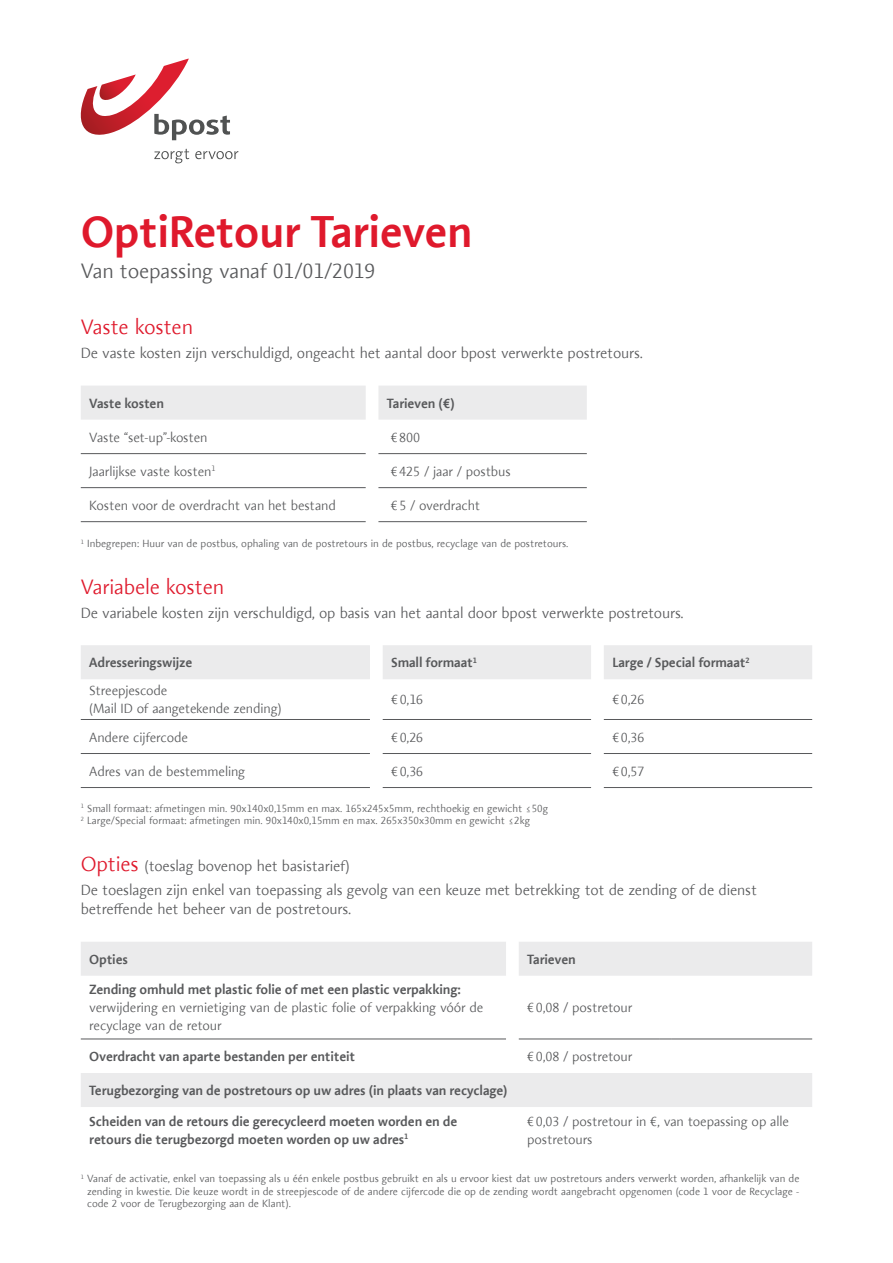
<style>
.page{position:relative;width:893px;height:1263px;background:#fff}
.page>*{position:absolute;margin:0;border:0;box-sizing:border-box;transform-origin:0 0}
.t1{font:600 45px "Aroma No 2 LT Com";letter-spacing:-.01em;color:#df192c}
.t2{font:300 21px "Aroma No 2 LT Com";letter-spacing:-.01em;color:#58595b}
.t3{font:300 21px "Aroma No 2 LT Com";letter-spacing:-.01em;color:#df192c}
.t4{font:300 15px/24px "Aroma No 2 LT Com";letter-spacing:-.01em;color:#58595b}
.t5{font:300 13.5px/18px "Aroma No 2 LT Com";letter-spacing:-.01em;color:#58595b}
.t6{font:600 13.5px/18px "Aroma No 2 LT Com";letter-spacing:-.01em;color:#58595b}
.t7{font:300 10.5px/12.6px "Aroma No 2 LT Com";color:#58595b}
.s1{font-size:21px;color:#df192c}
</style>
<div class="page">
<svg style="left:80px;top:59px;width:150px;height:82px"></svg>
<svg style="left:154px;top:149px;width:35px;height:14px"></svg>
<svg style="left:195px;top:151px;width:43px;height:8px"></svg>
<div style="left:81px;top:386px;width:506px;height:34px;background:#ebebec"></div>
<hr style="left:81px;top:453px;width:285px;height:1px;background:#58595b">
<hr style="left:378px;top:453px;width:209px;height:1px;background:#58595b">
<hr style="left:81px;top:487px;width:285px;height:1px;background:#58595b">
<hr style="left:378px;top:487px;width:209px;height:1px;background:#58595b">
<hr style="left:81px;top:521px;width:285px;height:1px;background:#58595b">
<hr style="left:378px;top:521px;width:209px;height:1px;background:#58595b">
<div style="left:81px;top:645px;width:731px;height:34px;background:#ebebec"></div>
<hr style="left:81px;top:719px;width:289px;height:1px;background:#58595b">
<hr style="left:383px;top:719px;width:208px;height:1px;background:#58595b">
<hr style="left:604px;top:719px;width:208px;height:1px;background:#58595b">
<hr style="left:81px;top:753px;width:289px;height:1px;background:#58595b">
<hr style="left:383px;top:753px;width:208px;height:1px;background:#58595b">
<hr style="left:604px;top:753px;width:208px;height:1px;background:#58595b">
<hr style="left:81px;top:787px;width:289px;height:1px;background:#58595b">
<hr style="left:383px;top:787px;width:208px;height:1px;background:#58595b">
<hr style="left:604px;top:787px;width:208px;height:1px;background:#58595b">
<svg style="left:81px;top:942px;width:731px;height:165px"></svg>
<hr style="left:81px;top:1038px;width:425px;height:1px;background:#58595b">
<hr style="left:519px;top:1038px;width:140px;height:1px;background:#58595b">
<svg style="left:659px;top:1038px;width:13px;height:1px"></svg>
<hr style="left:672px;top:1038px;width:140px;height:1px;background:#58595b">
<h1 class="t1" style="left:81px;top:202px;width:393px">OptiRetour Tarieven</h1>
<h2 class="t2" style="left:81px;top:258px;width:296px">Van toepassing vanaf 01/01/2019</h2>
<h2 class="t3" style="left:81px;top:314px;width:114px">Vaste kosten</h2>
<h3 class="t4" style="left:81px;top:341px;width:564px">De vaste kosten zijn verschuldigd, ongeacht het aantal door bpost verwerkte postretours.</h3>
<p class="t6" style="left:89px;top:394px;width:76px">Vaste kosten</p>
<p class="t6" style="left:387px;top:394px;width:69px">Tarieven (€)</p>
<p class="t5" style="left:89px;top:428px;width:120px">Vaste “set-up”-kosten</p>
<p class="t5" style="left:391px;top:428px;width:31px">€800</p>
<p class="t5" style="left:89px;top:462px;width:128px">Jaarlijkse vaste kosten<sup>1</sup></p>
<p class="t5" style="left:391px;top:462px;width:121px">€425 / jaar / postbus</p>
<p class="t5" style="left:89px;top:496px;width:248px">Kosten voor de overdracht van het bestand</p>
<p class="t5" style="left:391px;top:496px;width:91px">€5 / overdracht</p>
<p class="t7" style="left:81px;top:537px;width:489px"><sup>1</sup> Inbegrepen: Huur van de postbus, ophaling van de postretours in de postbus, recyclage van de postretours.</p>
<h2 class="t3" style="left:81px;top:573px;width:145px">Variabele kosten</h2>
<h3 class="t4" style="left:81px;top:601px;width:604px">De variabele kosten zijn verschuldigd, op basis van het aantal door bpost verwerkte postretours.</h3>
<p class="t6" style="left:89px;top:653px;width:105px">Adresseringswijze</p>
<p class="t6" style="left:391px;top:653px;width:87px">Small formaat<sup>1</sup></p>
<p class="t6" style="left:612px;top:653px;width:139px">Large / Special formaat<sup>2</sup></p>
<p class="t5" style="left:89px;top:682px;width:194px">Streepjescode<br>(Mail ID of aangetekende zending)</p>
<p class="t5" style="left:391px;top:691px;width:34px">€0,16</p>
<p class="t5" style="left:612px;top:691px;width:34px">€0,26</p>
<p class="t5" style="left:89px;top:728px;width:100px">Andere cijfercode</p>
<p class="t5" style="left:391px;top:728px;width:34px">€0,26</p>
<p class="t5" style="left:612px;top:728px;width:34px">€0,36</p>
<p class="t5" style="left:89px;top:762px;width:158px">Adres van de bestemmeling</p>
<p class="t5" style="left:391px;top:762px;width:34px">€0,36</p>
<p class="t5" style="left:612px;top:762px;width:34px">€0,57</p>
<p class="t7" style="left:81px;top:801px;width:469px"><sup>1</sup> Small formaat: afmetingen min. 90x140x0,15mm en max. 165x245x5mm, rechthoekig en gewicht ≤50g<br><sup>2</sup> Large/Special formaat: afmetingen min. 90x140x0,15mm en max. 265x350x30mm en gewicht ≤2kg</p>
<h3 class="t4" style="left:81px;top:853px;width:678px"><span class="s1">Opties</span> (toeslag bovenop het basistarief)<br>De toeslagen zijn enkel van toepassing als gevolg van een keuze met betrekking tot de zending of de dienst</h3>
<h3 class="t4" style="left:81px;top:897px;width:272px">betreffende het beheer van de postretours.</h3>
<p class="t6" style="left:89px;top:950px;width:40px">Opties</p>
<p class="t6" style="left:527px;top:950px;width:50px">Tarieven</p>
<p class="t6" style="left:89px;top:980px;width:373px">Zending omhuld met plastic folie of met een plastic verpakking:</p>
<p class="t5" style="left:89px;top:999px;width:396px">verwijdering en vernietiging van de plastic folie of verpakking vóór de recyclage van de retour</p>
<p class="t5" style="left:527px;top:999px;width:107px">€0,08 / postretour</p>
<p class="t6" style="left:89px;top:1047px;width:268px">Overdracht van aparte bestanden per entiteit</p>
<p class="t5" style="left:527px;top:1047px;width:107px">€0,08 / postretour</p>
<p class="t6" style="left:89px;top:1081px;width:420px">Terugbezorging van de postretours op uw adres (in plaats van recyclage)</p>
<p class="t6" style="left:89px;top:1112px;width:370px">Scheiden van de retours die gerecycleerd moeten worden en de retours die terugbezorgd moeten worden op uw adres<sup>1</sup></p>
<p class="t5" style="left:527px;top:1112px;width:263px">€0,03 / postretour in €, van toepassing op alle postretours</p>
<p class="t7" style="left:87px;top:1172px;width:714px;text-align:justify;text-indent:-6px"><sup>1</sup> Vanaf de activatie, enkel van toepassing als u één enkele postbus gebruikt en als u ervoor kiest dat uw postretours anders verwerkt worden, afhankelijk van de zending in kwestie. Die keuze wordt in de streepjescode of de andere cijfercode die op de zending wordt aangebracht opgenomen (code 1 voor de Recyclage - code 2 voor de Terugbezorging aan de Klant).</p>
</div>
